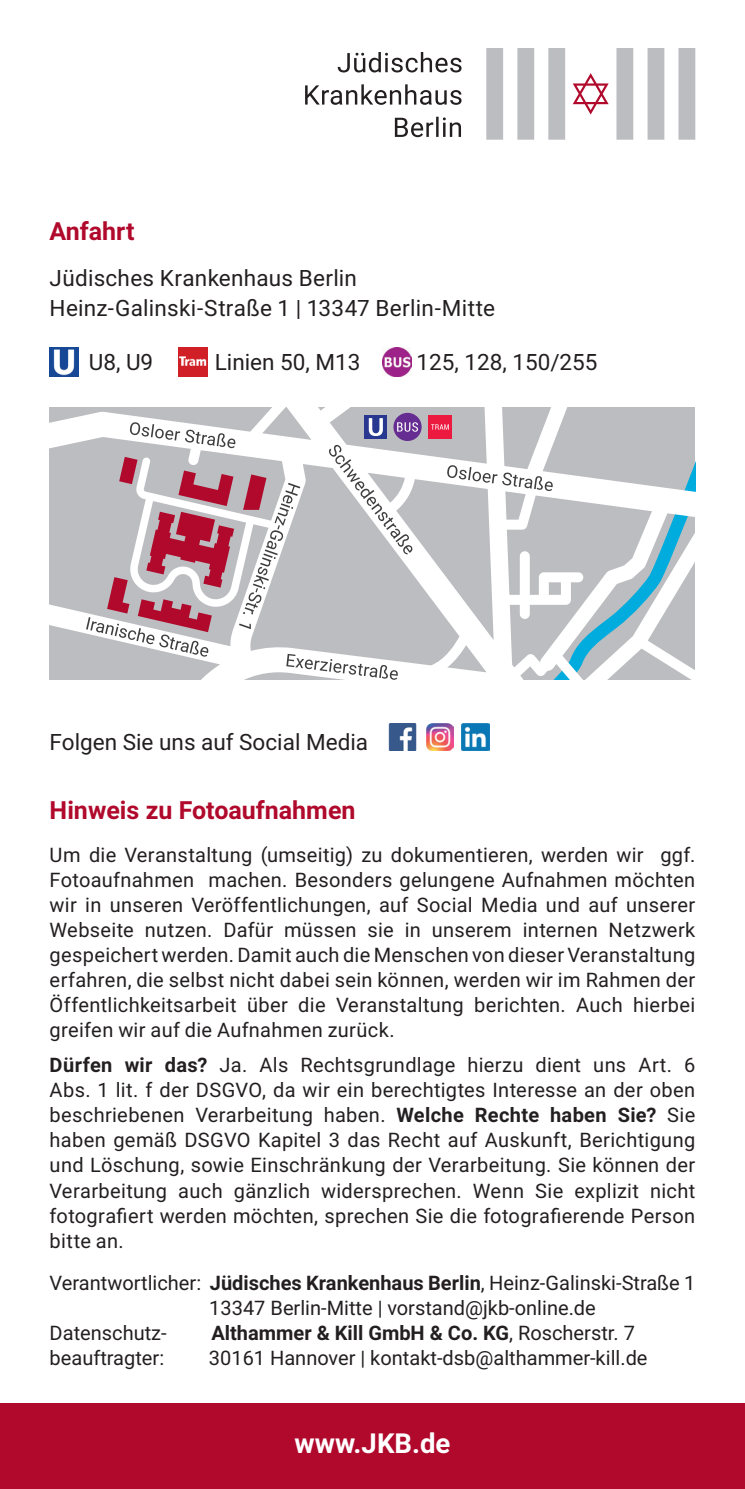
<style>
.page{position:relative;width:745px;height:1489px;background:#fff}
.page>*{position:absolute;margin:0;border:0;box-sizing:border-box;transform-origin:0 0}
.t1{font:700 27.5px "Roboto";color:#fff}
.t2{font:700 25px "Roboto";color:#b0092c}
.t3{font:22.5px/30px "Roboto";letter-spacing:.005em;color:#231f20}
.t4{font:20px/25px "Roboto";color:#231f20;text-align:justify}
.t5{font:700 20px "Roboto";color:#231f20}
.s1{font-weight:700}
.s2{font-weight:400}
</style>
<div class="page">
<div style="left:0;top:1403px;width:744px;height:85px;background:#b0092c"></div>
<svg style="left:305px;top:52px;width:156px;height:85px"></svg>
<svg style="left:486px;top:48px;width:208px;height:92px"></svg>
<img style="left:388px;top:723px;width:29px;height:27px">
<img style="left:461px;top:723px;width:27px;height:27px">
<img style="left:426px;top:723px;width:27px;height:27px">
<img style="left:50px;top:347px;width:29px;height:29px">
<img style="left:178px;top:347px;width:29px;height:29px">
<img style="left:382px;top:347px;width:29px;height:29px">
<svg style="left:50px;top:407px;width:644px;height:273px;fill:#bcbdc0"></svg>
<svg style="left:447px;top:465px;width:105px;height:26px"></svg>
<div style="left:364px;top:415px;width:22px;height:23px;background:#283890"></div>
<div style="left:393px;top:413px;width:28px;height:28px;background:#652d91;border-radius:50%"></div>
<svg style="left:86px;top:418px;width:332px;height:262px"></svg>
<div style="left:428px;top:415px;width:23px;height:23px;background:#ed1a40"></div>
<svg style="left:431px;top:424px;width:17px;height:5px"></svg>
<p class="t2" style="left:50px;top:213px;width:86px">Anfahrt</p>
<p class="t3" style="left:50px;top:262px;width:446px">Jüdisches Krankenhaus Berlin<br>Heinz-Galinski-Straße 1 | 13347 Berlin-Mitte</p>
<p class="t3" style="left:89px;top:346px;width:66px">U8, U9</p>
<p class="t3" style="left:214px;top:346px;width:147px">Linien 50, M13</p>
<p class="t3" style="left:416px;top:346px;width:182px">125, 128, 150/255</p>
<p class="t3" style="left:50px;top:726px;width:320px">Folgen Sie uns auf Social Media</p>
<p class="t2" style="left:50px;top:792px;width:307px">Hinweis zu Fotoaufnahmen</p>
<p class="t4" style="left:50px;top:842px;width:646px">Um die Veranstaltung (umseitig) zu dokumentieren, werden wir ggf.<br>Fotoaufnahmen machen. Besonders gelungene Aufnahmen möchten wir in unseren Veröffentlichungen, auf Social Media und auf unserer Webseite nutzen. Dafür müssen sie in unserem internen Netzwerk gespeichert werden. Damit auch die Menschen von dieser Veranstaltung erfahren, die selbst nicht dabei sein können, werden wir im Rahmen der Öffentlichkeitsarbeit über die Veranstaltung berichten. Auch hierbei greifen wir auf die Aufnahmen zurück.</p>
<p class="t4" style="left:50px;top:1052px;width:646px"><span class="s1">Dürfen wir das?</span> Ja. Als Rechtsgrundlage hierzu dient uns Art. 6<br>Abs. 1 lit. f der DSGVO, da wir ein berechtigtes Interesse an der oben beschriebenen Verarbeitung haben. <span class="s1">Welche Rechte haben Sie?</span> Sie haben gemäß DSGVO Kapitel 3 das Recht auf Auskunft, Berichtigung und Löschung, sowie Einschränkung der Verarbeitung. Sie können der Verarbeitung auch gänzlich widersprechen. Wenn Sie explizit nicht fotografiert werden möchten, sprechen Sie die fotografierende Person bitte an.</p>
<p class="t4" style="left:50px;top:1269px;width:646px">Verantwortlicher: <span class="s1">Jüdisches Krankenhaus Berlin</span>, Heinz-Galinski-Straße 1</p>
<p class="t4" style="left:209px;top:1294px;width:388px">13347 Berlin-Mitte | vorstand@jkb-online.de</p>
<p class="t4" style="left:50px;top:1319px;width:118px">Datenschutz-</p>
<p class="t5" style="left:211px;top:1318px;width:425px">Althammer &amp; Kill GmbH &amp; Co. KG<span class="s2">, Roscherstr. 7</span></p>
<p class="t4" style="left:50px;top:1344px;width:116px">beauftragter:</p>
<p class="t4" style="left:209px;top:1344px;width:440px">30161 Hannover | kontakt-dsb@althammer-kill.de</p>
<h1 class="t1" style="left:294px;top:1423px;width:157px">www.JKB.de</h1>
</div>
